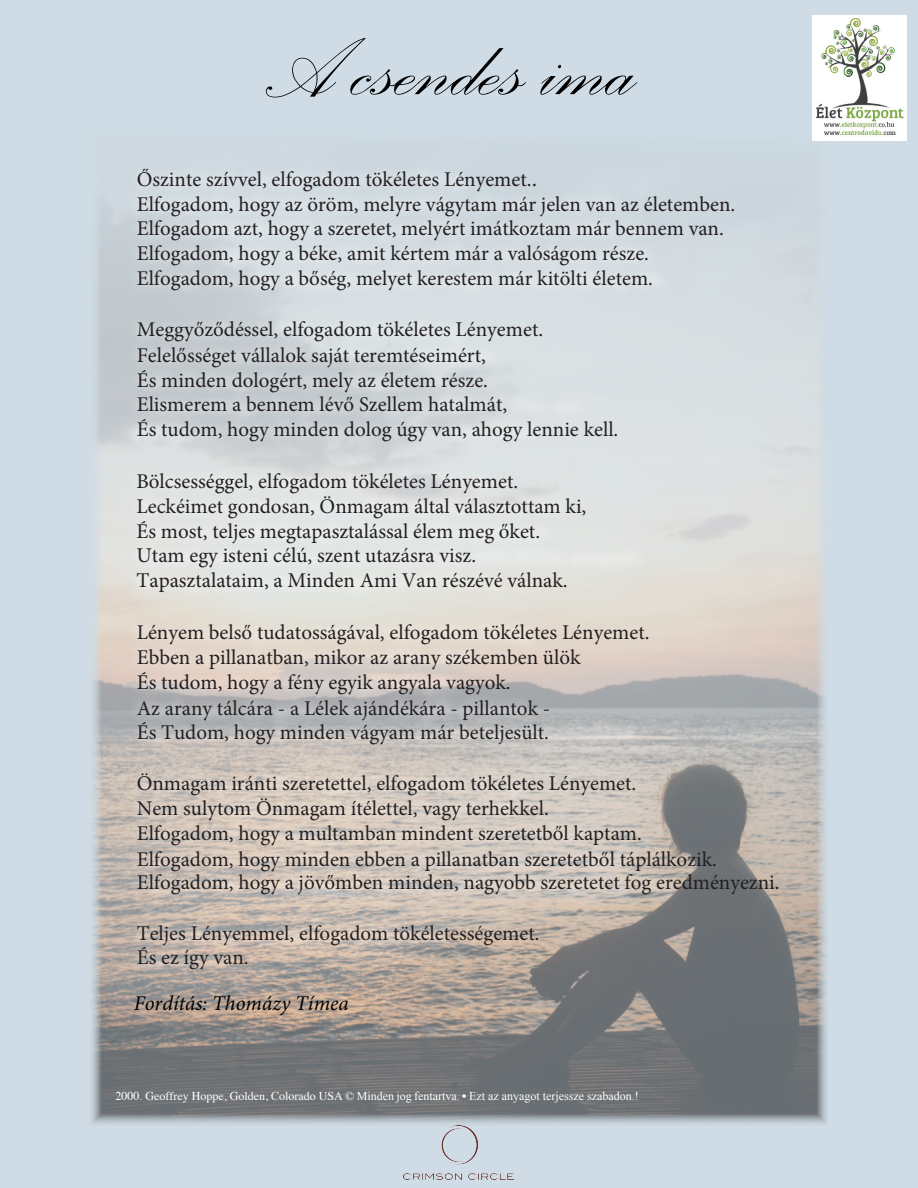
<style>
.page{position:relative;width:918px;height:1188px;background:#cfdce5}
.page>*{position:absolute;margin:0;border:0;box-sizing:border-box;transform-origin:0 0}
.t1{font:108px "Palace Script";color:#000}
.t2{font:21px/24.9px "Minion Pro";color:#231f20}
.t3{font:italic 21px "Minion Pro";color:#000}
.t4{font:12px "Times New Roman";color:#fff}
.s1{font-family:"Ameretto Normal"}
.s2{font-family:"Times"}
</style>
<div class="page">
<img style="left:92px;top:128px;width:734px;height:996px">
<div style="left:126px;top:161px;width:557px;height:814px;background:#fff;opacity:.75"></div>
<img style="left:813px;top:15px;width:94px;height:126px">
<img style="left:403px;top:1125px;width:111px;height:54px">
<h1 class="t1" style="left:262px;top:-2px;width:376px">A csendes ima</h1>
<p class="t2" style="left:137px;top:167px;width:600px">Őszinte szívvel, elfogadom tökéletes Lényemet.<span class="s1">.<br></span>Elfogadom, hogy az öröm, melyre vágytam már jelen van az életemben.<br>Elfogadom azt, hogy a szeretet, melyért imátkoztam már bennem van.<br>Elfogadom, hogy a béke, amit kértem már a valóságom része.<br>Elfogadom, hogy a bőség, melyet kerestem már kitölti életem.</p>
<p class="t2" style="left:137px;top:317px;width:483px">Meggyőződéssel, elfogadom tökéletes Lényemet.<br>Felelősséget vállalok saját teremtéseimért,<br>És minden dologért, mely az életem része.<br>Elismerem a bennem lévő Szellem hatalmát,<br>És tudom, hogy minden dolog úgy van, ahogy lennie kell.</p>
<p class="t2" style="left:136px;top:469px;width:451px">Bölcsességgel, elfogadom tökéletes Lényemet.<br>Leckéimet gondosan, Önmagam által választottam ki, És most, teljes megtapasztalással élem meg őket.<br>Utam egy isteni célú, szent utazásra visz.<br>Tapasztalataim, a Minden Ami Van részévé válnak.</p>
<p class="t2" style="left:137px;top:620px;width:514px">Lényem belső tudatosságával, elfogadom tökéletes Lényemet.<br>Ebben a pillanatban, mikor az arany székemben ülök<br>És tudom, hogy a fény egyik angyala vagyok.<br>Az arany tálcára - a Lélek ajándékára - pillantok -<br>És Tudom, hogy minden vágyam már beteljesült.</p>
<p class="t2" style="left:137px;top:771px;width:644px">Önmagam iránti szeretettel, elfogadom tökéletes Lényemet.<br>Nem sulytom Önmagam ítélettel, vagy terhekkel.<br>Elfogadom, hogy a multamban mindent szeretetből kaptam.<br>Elfogadom, hogy minden ebben a pillanatban szeretetből táplálkozik.<br>Elfogadom, hogy a jövőmben minden, nagyobb szeretetet fog eredményezni.</p>
<p class="t2" style="left:137px;top:922px;width:404px;line-height:23.9px">Teljes Lényemmel, elfogadom tökéletességemet.<br>És ez így van.</p>
<p class="t3" style="left:134px;top:989px;width:217px">Fordítás: Thomázy Tímea</p>
<p class="t4" style="left:116px;top:1087px;width:525px"><span class="s2">2000</span>. <span class="s2">Geoffrey Hoppe, Golden, Colorado USA</span> © Minden jog fentartva. <span class="s2">•</span> Ezt az anyagot terjessze szabadon.!</p>
</div>
